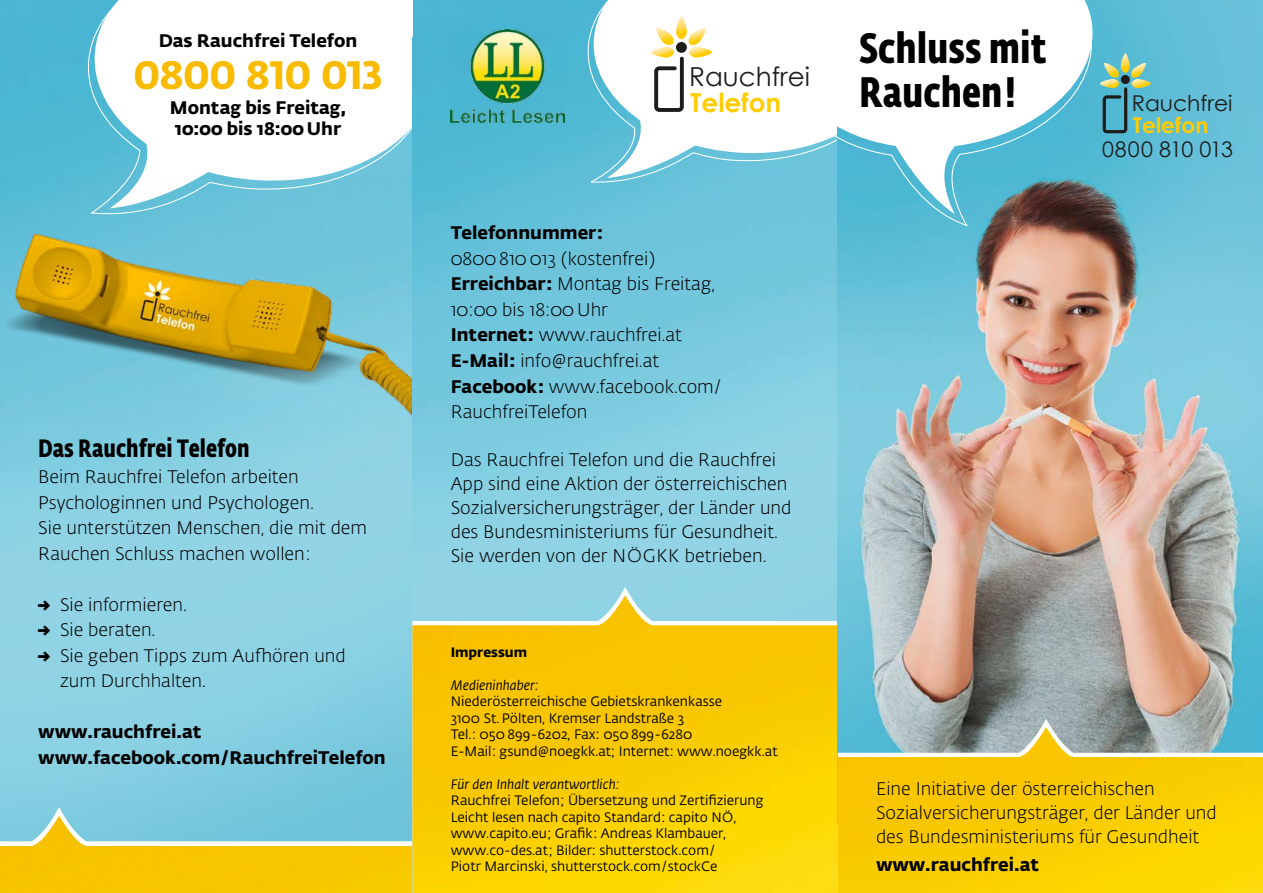
<style>
.page{position:relative;width:1263px;height:893px;background:#fff}
.page>*{position:absolute;margin:0;border:0;box-sizing:border-box;transform-origin:0 0}
.t1{font:700 42.15px/43.7px "Fe Sa Cond Alt Std";color:#000}
.t2{font:700 39.3px "Fedra Sans Alt Std";letter-spacing:-.01em;color:#f8bb00}
.t3{font:26.1px/26.1px "Century Gothic";color:#1d1d1b}
.zwischenheadline{font:700 24.75px "Fe Sa Cond Alt Std";color:#000}
.t4{font:21.75px/21.8px "Century Gothic";color:#1d1d1b}
.t5{font:21.45px "Century Gothic";letter-spacing:-.03em;color:#1d1d1b}
.copy{font:300 18px/24px "Fedra Sans Alt Std";color:#000}
.copy-2{font:700 18px/20.7px "Fedra Sans Alt Std";color:#000}
.copy_klein{font:13.5px/16.5px "Fedra Sans Alt Std";color:#000}
.copy_klein-2{font:italic 13.5px "Fedra Sans Alt Std";color:#000}
.copy_klein-3{font:700 13.5px "Fedra Sans Alt Std";color:#000}
.s1{font-weight:700}
.s2{font-weight:700;color:#fc0}
.s3{font-style:italic}
</style>
<div class="page">
<img style="left:0;top:0;width:412px;height:807px">
<svg style="left:0;top:807px;width:412px;height:9px;background:#79c8dd"></svg>
<img style="left:0;top:816px;width:412px;height:77px">
<svg style="left:85px;top:0;width:327px;height:175px"></svg>
<img style="left:0;top:175px;width:412px;height:296px">
<svg style="left:412px;top:0;width:426px;height:587px;background:#77c8de"></svg>
<div style="left:372px;top:0;width:40px;height:36px;background:#fff"></div>
<div style="left:412px;top:587px;width:426px;height:8px;background:#92d3e5"></div>
<img style="left:412px;top:595px;width:426px;height:298px">
<svg style="left:585px;top:0;width:197px;height:184px"></svg>
<img style="left:451px;top:30px;width:113px;height:92px">
<img style="left:838px;top:0;width:425px;height:718px">
<svg style="left:838px;top:718px;width:425px;height:9px;background:#87a4aa"></svg>
<svg style="left:1100px;top:54px;width:51px;height:81px;background:#67aead"></svg>
<svg style="left:782px;top:0;width:316px;height:227px"></svg>
<img style="left:838px;top:727px;width:425px;height:166px">
<svg style="left:607px;top:16px;width:109px;height:162px"></svg>
<p class="copy-2" style="left:159px;top:31px;width:200px">Das Rauchfrei Telefon</p>
<p class="t2" style="left:134px;top:50px;width:250px">0800 810 013</p>
<p class="copy-2" style="left:170px;top:98px;width:178px">Montag bis Freitag,<br>10:00 bis 18:00 Uhr</p>
<p class="zwischenheadline" style="left:38px;top:434px;width:213px">Das Rauchfrei Telefon</p>
<p class="copy" style="left:38px;top:464px;width:277px;line-height:25.5px">Beim Rauchfrei Telefon arbeiten<br>Psychologinnen und Psychologen.</p>
<p class="copy" style="left:38px;top:515px;width:330px;line-height:25.5px">Sie unterstützen Menschen, die mit dem<br>Rauchen Schluss machen wollen:</p>
<p class="copy" style="left:38px;top:593px;width:150px"><span class="s1">→</span> Sie informieren.</p>
<p class="copy" style="left:38px;top:618px;width:119px"><span class="s1">→</span> Sie beraten.</p>
<p class="copy" style="left:60px;top:643px;width:287px;line-height:25.5px;text-indent:-22px"><span class="s1">→</span> Sie geben Tipps zum Aufhören und zum Durchhalten.</p>
<p class="copy-2" style="left:38px;top:719px;width:349px;line-height:25.5px">www.rauchfrei.at www.facebook.com/RauchfreiTelefon</p>
<p class="t3" style="left:689px;top:63px;width:122px">Rauchfrei<br><span class="s2">Telefon</span></p>
<p class="copy-2" style="left:451px;top:223px;width:154px">Telefonnummer:</p>
<p class="copy" style="left:451px;top:247px;width:206px">0800 810 013 (kostenfrei)</p>
<p class="copy" style="left:451px;top:272px;width:266px"><span class="s1">Erreichbar:</span> Montag bis Freitag,</p>
<p class="copy" style="left:451px;top:298px;width:159px">10:00 bis 18:00 Uhr</p>
<p class="copy" style="left:451px;top:323px;width:233px"><span class="s1">Internet:</span> www.rauchfrei.at</p>
<p class="copy" style="left:451px;top:349px;width:210px"><span class="s1">E-Mail:</span> info@rauchfrei.at</p>
<p class="copy" style="left:451px;top:374px;width:272px;line-height:25.5px"><span class="s1">Facebook:</span> www.facebook.com/<br>RauchfreiTelefon</p>
<p class="copy" style="left:451px;top:448px;width:342px">Das Rauchfrei Telefon und die Rauchfrei App sind eine Aktion der österreichischen Sozialversicherungsträger, der Länder und des Bundesministeriums für Gesundheit.<br>Sie werden von der NÖGKK betrieben.</p>
<p class="copy_klein-3" style="left:451px;top:643px;width:78px">Impressum</p>
<p class="copy_klein" style="left:451px;top:677px;width:273px"><span class="s3">Medieninhaber:<br></span>Niederösterreichische Gebietskrankenkasse<br>3100 St. Pölten, Kremser Landstraße 3</p>
<p class="copy_klein" style="left:451px;top:726px;width:243px">Tel.: 050 899-6202, Fax: 050 899-6280</p>
<p class="copy_klein" style="left:451px;top:743px;width:328px">E-Mail: gsund@noegkk.at; Internet: www.noegkk.at</p>
<p class="copy_klein-2" style="left:451px;top:776px;width:170px">Für den Inhalt verantwortlich:</p>
<p class="copy_klein" style="left:451px;top:792px;width:314px">Rauchfrei Telefon; Übersetzung und Zertifizierung Leicht lesen nach capito Standard: capito NÖ, www.capito.eu; Grafik: Andreas Klambauer, www.co-des.at; Bilder: shutterstock.com/<br>Piotr Marcinski, shutterstock.com/stockCe</p>
<p class="t1" style="left:859px;top:27px;width:189px">Schluss mit<br>Rauchen!</p>
<p class="t4" style="left:1132px;top:92px;width:102px">Rauchfrei<br><span class="s2">Telefon</span></p>
<p class="t5" style="left:1102px;top:134px;width:132px">0800 810 013</p>
<p class="copy" style="left:876px;top:777px;width:342px">Eine Initiative der österreichischen<br>Sozialversicherungsträger, der Länder und des Bundesministeriums für Gesundheit</p>
<p class="copy-2" style="left:876px;top:854px;width:165px">www.rauchfrei.at</p>
</div>
